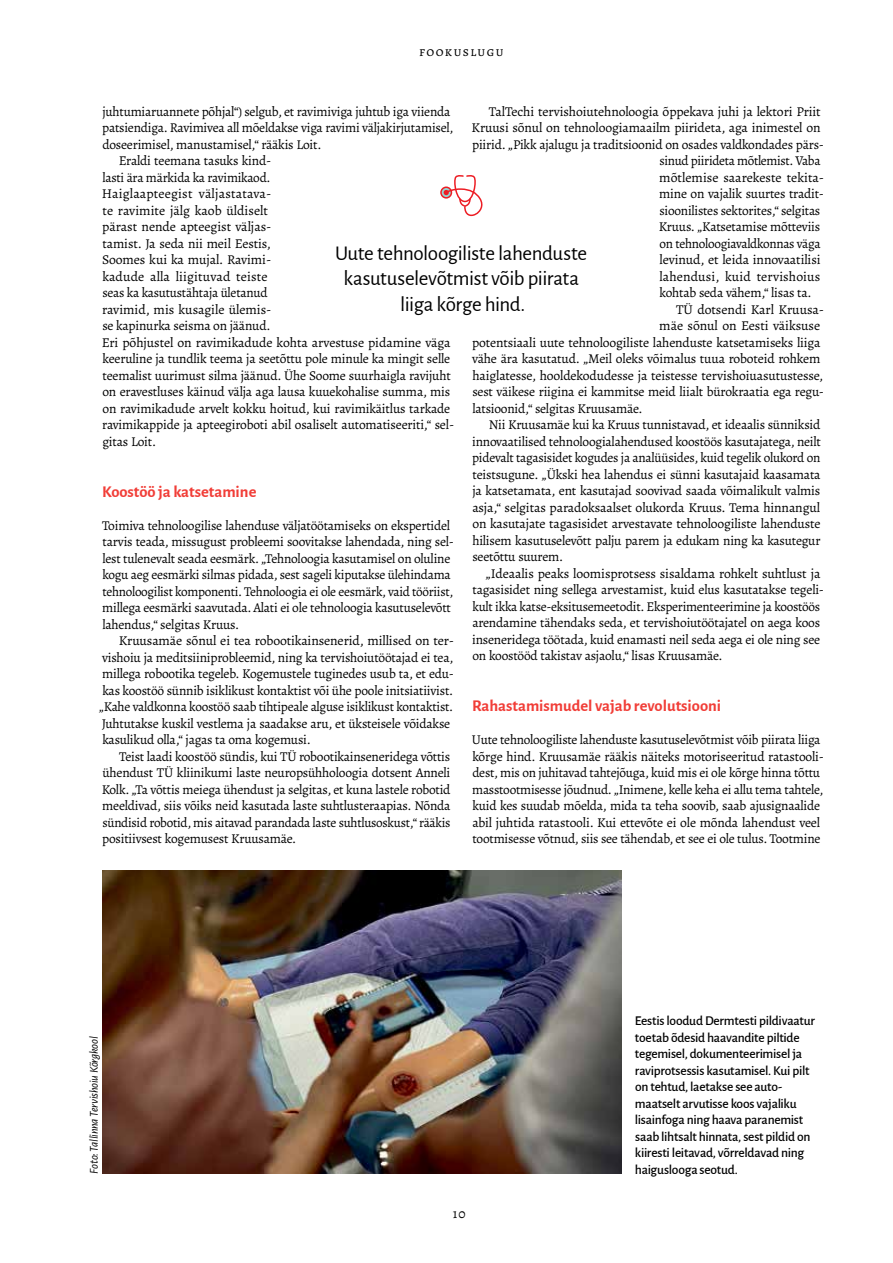
<style>
.page{position:relative;width:893px;height:1263px;background:#fff}
.page>*{position:absolute;margin:0;border:0;box-sizing:border-box;transform-origin:0 0}
.t1{font:21px/25.5px "Alegreya Sans";letter-spacing:-.02em;color:#000;text-align:center}
.t2{font:700 16.5px "Alegreya Sans";color:#f13d37}
.t3{font:13.5px/16.5px "Alegreya";letter-spacing:-.02em;color:#000}
.t4{font:500 13.5px/16.5px "Alegreya Sans";letter-spacing:-.02em;color:#000}
.t5{font:13.5px "Alegreya";letter-spacing:.01em;color:#000}
.t6{font:13.5px "Alegreya";color:#000}
.t7{font:13.5px "Alegreya";letter-spacing:.005em;color:#000}
.t8{font:13.5px "Alegreya SC";letter-spacing:.1em;color:#000}
.t9{font:italic 12px "Alegreya Sans";letter-spacing:-.02em;color:#000}
</style>
<div class="page">
<img style="left:102px;top:870px;width:519px;height:304px">
<div style="left:440px;top:186px;width:12px;height:13px;border:2px solid #ed1d24;border-radius:50%"></div>
<svg style="left:444px;top:175px;width:38px;height:41px"></svg>
<p class="t8" style="left:419px;top:42px;width:86px">fookuslugu</p>
<p class="t3" style="left:102px;top:103px;width:349px">juhtumiaruannete põhjal“) selgub, et ravimiviga juhtub iga viienda</p>
<p class="t3" style="left:102px;top:119px;width:353px">patsiendiga. Ravimivea all mõeldakse viga ravimi väljakirjutamisel,</p>
<p class="t3" style="left:102px;top:136px;width:220px">doseerimisel, manustamisel,“ rääkis Loit.</p>
<p class="t3" style="left:119px;top:152px;width:154px">Eraldi teemana tasuks kind-</p>
<p class="t3" style="left:102px;top:169px;width:170px">lasti ära märkida ka ravimikaod.</p>
<p class="t5" style="left:102px;top:185px;width:171px">Haiglaapteegist väljastatava-</p>
<p class="t6" style="left:102px;top:202px;width:167px">te ravimite jälg kaob üldiselt</p>
<p class="t3" style="left:102px;top:218px;width:171px">pärast nende apteegist väljas-</p>
<p class="t3" style="left:102px;top:235px;width:170px">tamist. Ja seda nii meil Eestis,</p>
<p class="t3" style="left:102px;top:251px;width:171px">Soomes kui ka mujal. Ravimi-</p>
<p class="t5" style="left:102px;top:268px;width:167px">kadude alla liigituvad teiste</p>
<p class="t3" style="left:102px;top:284px;width:167px">seas ka kasutustähtaja ületanud</p>
<p class="t3" style="left:102px;top:301px;width:171px">ravimid, mis kusagile ülemis-</p>
<p class="t3" style="left:102px;top:317px;width:170px">se kapinurka seisma on jäänud.</p>
<p class="t3" style="left:102px;top:334px;width:350px">Eri põhjustel on ravimikadude kohta arvestuse pidamine väga</p>
<p class="t3" style="left:102px;top:350px;width:349px">keeruline ja tundlik teema ja seetõttu pole minule ka mingit selle</p>
<p class="t3" style="left:102px;top:367px;width:350px">teemalist uurimust silma jäänud. Ühe Soome suurhaigla ravijuht</p>
<p class="t3" style="left:102px;top:383px;width:349px">on eravestluses käinud välja aga lausa kuuekohalise summa, mis</p>
<p class="t3" style="left:102px;top:400px;width:349px">on ravimikadude arvelt kokku hoitud, kui ravimikäitlus tarkade</p>
<p class="t3" style="left:102px;top:416px;width:353px">ravimikappide ja apteegiroboti abil osaliselt automatiseeriti,“ sel-</p>
<p class="t3" style="left:102px;top:433px;width:55px">gitas Loit.</p>
<p class="t2" style="left:102px;top:479px;width:156px">Koostöö ja katsetamine</p>
<p class="t3" style="left:102px;top:517px;width:354px">Toimiva tehnoloogilise lahenduse väljatöötamiseks on ekspertidel tarvis teada, missugust probleemi soovitakse lahendada, ning sel&shy;lest tulenevalt seada eesmärk. „Tehnoloogia kasutamisel on oluline kogu aeg eesmärki silmas pidada, sest sageli kiputakse ülehindama tehnoloogilist komponenti. Tehnoloogia ei ole eesmärk, vaid tööriist, millega eesmärki saavutada. Alati ei ole tehnoloogia kasutuselevõtt lahendus,“ selgitas Kruus.</p>
<p class="t3" style="left:99px;top:632px;width:357px;text-indent:20px">Kruusamäe sõnul ei tea robootikainsenerid, millised on ter&shy;vishoiu ja meditsiiniprobleemid, ning ka tervishoiutöötajad ei tea, millega robootika tegeleb. Kogemustele tuginedes usub ta, et edu&shy;kas koostöö sünnib isiklikust kontaktist või ühe poole initsiatiivist. „Kahe valdkonna koostöö saab tihtipeale alguse isiklikust kontaktist.<br>Juhtutakse kuskil vestlema ja saadakse aru, et üksteisele võidakse kasulikud olla,“ jagas ta oma kogemusi.</p>
<p class="t3" style="left:102px;top:748px;width:350px;text-align:justify;text-indent:17px">Teist laadi koostöö sündis, kui TÜ robootikainseneridega võttis ühendust TÜ kliinikumi laste neuropsühholoogia dotsent Anneli Kolk. „Ta võttis meiega ühendust ja selgitas, et kuna lastele robotid meeldivad, siis võiks neid kasutada laste suhtlusteraapias. Nõnda sündisid robotid, mis aitavad parandada laste suhtlusoskust,“ rääkis positiivsest kogemusest Kruusamäe.</p>
<p class="t3" style="left:489px;top:103px;width:333px">TalTechi tervishoiutehnoloogia õppekava juhi ja lektori Priit</p>
<p class="t3" style="left:472px;top:119px;width:350px">Kruusi sõnul on tehnoloogiamaailm piirideta, aga inimestel on</p>
<p class="t3" style="left:472px;top:136px;width:353px">piirid. „Pikk ajalugu ja traditsioonid on osades valdkondades pärs-</p>
<p class="t3" style="left:659px;top:152px;width:163px">sinud piirideta mõtlemist. Vaba</p>
<p class="t6" style="left:659px;top:169px;width:166px">mõtlemise saarekeste tekita-</p>
<p class="t3" style="left:659px;top:185px;width:166px">mine on vajalik suurtes tradit-</p>
<p class="t3" style="left:659px;top:202px;width:162px">sioonilistes sektorites,“ selgitas</p>
<p class="t3" style="left:659px;top:218px;width:163px">Kruus. „Katsetamise mõtteviis</p>
<p class="t3" style="left:659px;top:235px;width:162px">on tehnoloogiavaldkonnas väga</p>
<p class="t3" style="left:659px;top:251px;width:163px">levinud, et leida innovaatilisi</p>
<p class="t7" style="left:659px;top:268px;width:162px">lahendusi, kuid tervishoius</p>
<p class="t3" style="left:659px;top:284px;width:154px">kohtab seda vähem,“ lisas ta.</p>
<p class="t3" style="left:676px;top:301px;width:150px">TÜ dotsendi Karl Kruusa-</p>
<p class="t3" style="left:659px;top:317px;width:162px">mäe sõnul on Eesti väiksuse</p>
<p class="t3" style="left:472px;top:334px;width:350px">potentsiaali uute tehnoloogiliste lahenduste katsetamiseks liiga</p>
<p class="t3" style="left:472px;top:350px;width:350px">vähe ära kasutatud. „Meil oleks võimalus tuua roboteid rohkem</p>
<p class="t3" style="left:472px;top:367px;width:352px">haiglatesse, hooldekodudesse ja teistesse tervishoiuasutustesse,</p>
<p class="t3" style="left:472px;top:383px;width:353px">sest väikese riigina ei kammitse meid liialt bürokraatia ega regu-</p>
<p class="t3" style="left:472px;top:400px;width:172px">latsioonid,“ selgitas Kruusamäe.</p>
<p class="t3" style="left:489px;top:416px;width:333px">Nii Kruusamäe kui ka Kruus tunnistavad, et ideaalis sünniksid</p>
<p class="t3" style="left:472px;top:433px;width:350px">innovaatilised tehnoloogialahendused koostöös kasutajatega, neilt</p>
<p class="t3" style="left:472px;top:449px;width:350px">pidevalt tagasisidet kogudes ja analüüsides, kuid tegelik olukord on</p>
<p class="t3" style="left:472px;top:466px;width:350px">teistsugune. „Ükski hea lahendus ei sünni kasutajaid kaasamata</p>
<p class="t3" style="left:472px;top:482px;width:349px">ja katsetamata, ent kasutajad soovivad saada võimalikult valmis</p>
<p class="t3" style="left:472px;top:499px;width:349px">asja,“ selgitas paradoksaalset olukorda Kruus. Tema hinnangul</p>
<p class="t3" style="left:472px;top:515px;width:350px">on kasutajate tagasisidet arvestavate tehnoloogiliste lahenduste</p>
<p class="t3" style="left:472px;top:532px;width:350px">hilisem kasutuselevõtt palju parem ja edukam ning ka kasutegur</p>
<p class="t3" style="left:472px;top:548px;width:92px">seetõttu suurem.</p>
<p class="t3" style="left:486px;top:565px;width:336px">„Ideaalis peaks loomisprotsess sisaldama rohkelt suhtlust ja</p>
<p class="t3" style="left:472px;top:581px;width:353px">tagasisidet ning sellega arvestamist, kuid elus kasutatakse tegeli-</p>
<p class="t3" style="left:472px;top:598px;width:349px">kult ikka katse-eksitusemeetodit. Eksperimenteerimine ja koostöös</p>
<p class="t3" style="left:472px;top:614px;width:349px">arendamine tähendaks seda, et tervishoiutöötajatel on aega koos</p>
<p class="t3" style="left:472px;top:631px;width:350px">inseneridega töötada, kuid enamasti neil seda aega ei ole ning see</p>
<p class="t3" style="left:472px;top:647px;width:252px">on koostööd takistav asjaolu,“ lisas Kruusamäe.</p>
<p class="t2" style="left:472px;top:694px;width:251px">Rahastamismudel vajab revolutsiooni</p>
<p class="t3" style="left:472px;top:731px;width:354px">Uute tehnoloogiliste lahenduste kasutuselevõtmist võib piirata liiga kõrge hind. Kruusamäe rääkis näiteks motoriseeritud ratastooli&shy;dest, mis on juhitavad tahtejõuga, kuid mis ei ole kõrge hinna tõttu masstootmisesse jõudnud. „Inimene, kelle keha ei allu tema tahtele, kuid kes suudab mõelda, mida ta teha soovib, saab ajusignaalide abil juhtida ratastooli. Kui ettevõte ei ole mõnda lahendust veel tootmisesse võtnud, siis see tähendab, et see ei ole tulus. Tootmine</p>
<h1 class="t1" style="left:335px;top:239px;width:254px">Uute tehnoloogiliste lahenduste kasutuselevõtmist võib piirata liiga kõrge hind.</h1>
<p class="t9" style="left:86px;top:1174px;width:139px;rotate:-90deg">Foto: Tallinna Tervishoiu Kõrgkool</p>
<p class="t3" style="left:453px;top:1206px;width:15px">10</p>
<p class="t4" style="left:635px;top:1012px;width:182px">Eestis loodud Dermtesti pildivaatur toetab õdesid haavandite piltide tegemisel, dokumenteerimisel ja raviprotsessis kasutamisel. Kui pilt on tehtud, laetakse see auto&shy;maatselt arvutisse koos vajaliku lisainfoga ning haava paranemist saab lihtsalt hinnata, sest pildid on kiiresti leitavad, võrreldavad ning haiguslooga seotud.</p>
</div>
